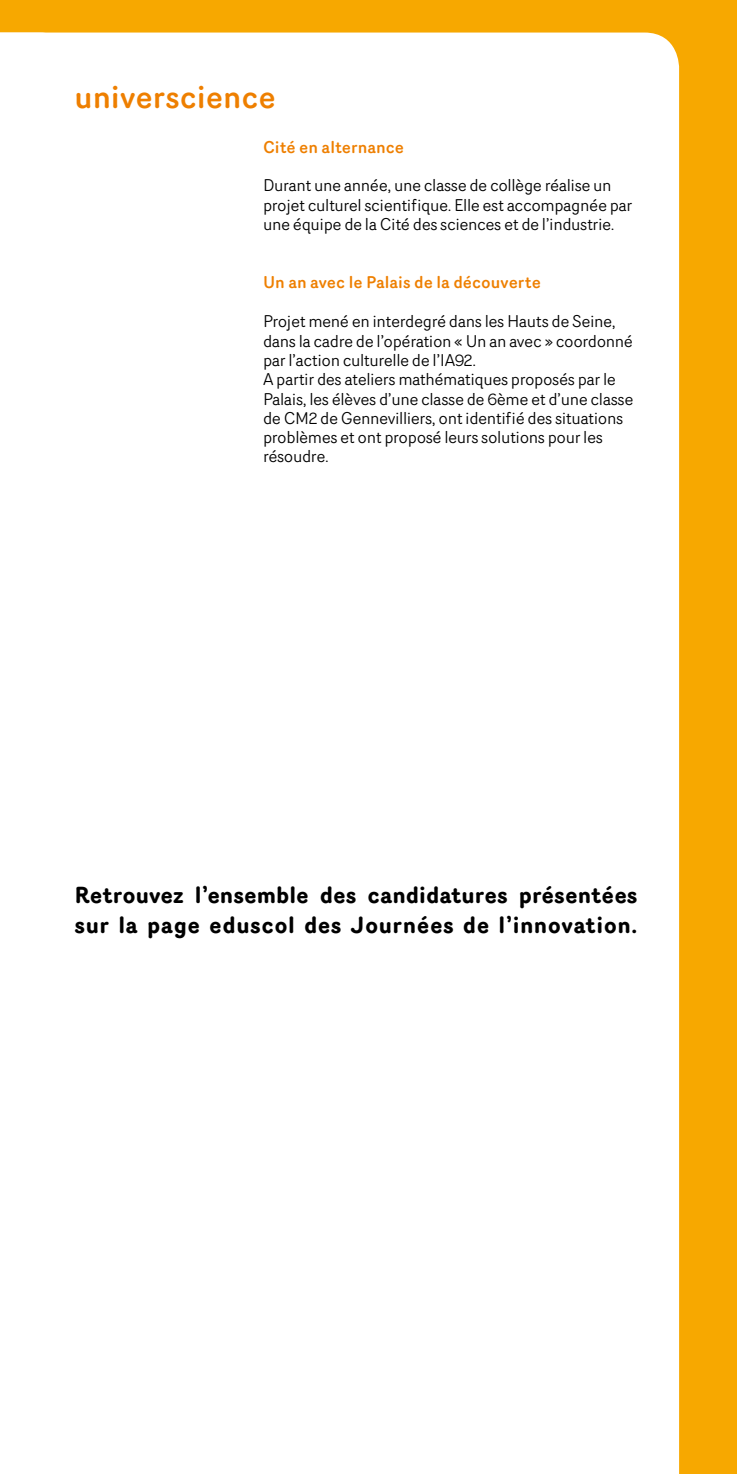
<style>
.page{position:relative;width:737px;height:1474px;background:#fff}
.page>*{position:absolute;margin:0;border:0;box-sizing:border-box;transform-origin:0 0}
.t1{font:500 31.5px "Router";color:#ee7f00}
.t2{font:700 22.75px/29.8px "Router";color:#000}
.t3{font:16.62px/19.2px "Router";letter-spacing:-.025em;color:#000}
.t4{font:500 16.62px "Router";color:#ee7f00}
</style>
<div class="page">
<div style="left:1px;top:0;width:736px;height:1473px;background:#f7a800"></div>
<div style="left:0;top:0;width:6px;height:1473px;background:#f7a800"></div>
<div style="left:0;top:33px;width:679px;height:1440px;background:#fff"></div>
<h1 class="t1" style="left:74px;top:73px;width:203px">universcience</h1>
<p class="t4" style="left:263px;top:134px;width:142px">Cité en alternance</p>
<p class="t3" style="left:263px;top:175px;width:371px">Durant une année, une classe de collège réalise un projet culturel scientifique. Elle est accompagnée par une équipe de la Cité des sciences et de l’industrie.</p>
<p class="t4" style="left:263px;top:270px;width:279px">Un an avec le Palais de la découverte</p>
<p class="t3" style="left:263px;top:311px;width:372px">Projet mené en interdegré dans les Hauts de Seine, dans la cadre de l’opération « Un an avec » coordonné par l’action culturelle de l’IA92.<br>A partir des ateliers mathématiques proposés par le Palais, les élèves d’une classe de 6ème et d’une classe de CM2 de Gennevilliers, ont identifié des situations problèmes et ont proposé leurs solutions pour les résoudre.</p>
<h2 class="t2" style="left:74px;top:879px;width:565px">Retrouvez l’ensemble des candidatures présentées sur la page eduscol des Journées de l’innovation.</h2>
</div>
